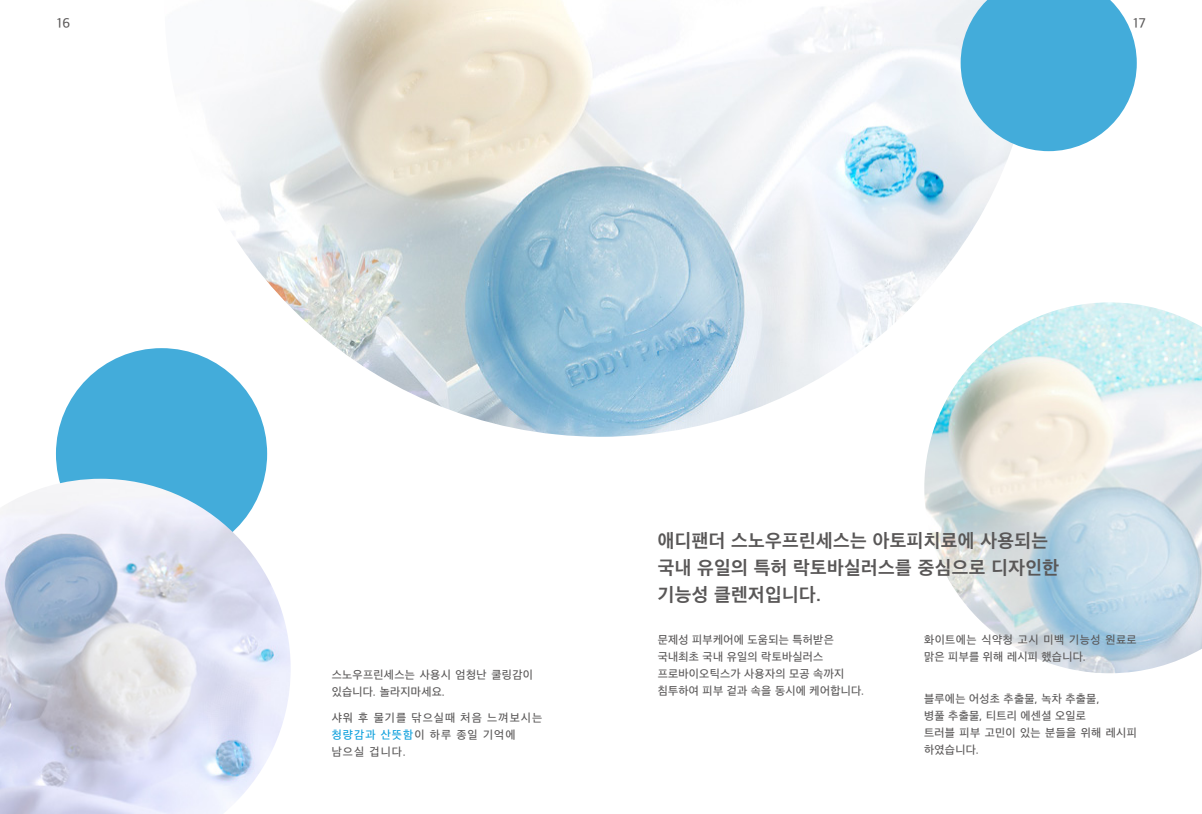
<style>
.page{position:relative;width:1202px;height:814px;background:#fff}
.page>*{position:absolute;margin:0;border:0;box-sizing:border-box;transform-origin:0 0}
.t1{font:18px/27px "SD Gothic Neoa g Bd";letter-spacing:.025em;color:#595757}
.t2{font:13px "SD Gothic Neoa e Md";color:#595757}
.t3{font:11px/17px "SD Gothic Neoa e Md";letter-spacing:.025em;color:#595757}
.t4{font:11px/17px "SD Gothic Neoa e Md";letter-spacing:.1em;color:#595757}
.s1{color:#0b9fdc}
</style>
<div class="page">
<div style="left:56px;top:348px;width:211px;height:211px;background:#43acda;border-radius:50%"></div>
<img style="left:164px;top:0;width:847px;height:437px">
<img style="left:0;top:478px;width:291px;height:336px">
<img style="left:924px;top:302px;width:278px;height:371px">
<svg style="left:961px;top:0;width:176px;height:151px;background:#60b8df"></svg>
<p class="t2" style="left:57px;top:17px;width:15px">16</p>
<p class="t2" style="left:1133px;top:17px;width:14px">17</p>
<p class="t3" style="left:332px;top:666px;width:203px">스노우프린세스는 사용시 엄청난 쿨링감이 있습니다. 놀라지마세요.</p>
<p class="t4" style="left:332px;top:708px;width:212px">샤워 후 물기를 닦으실때 처음 느껴보시는 <span class="s1">청량감과 산뜻함</span>이 하루 종일 기억에 남으실 겁니다.</p>
<h1 class="t1" style="left:658px;top:527px;width:403px">애디팬더 스노우프린세스는 아토피치료에 사용되는 국내 유일의 특허 락토바실러스를 중심으로 디자인한 기능성 클렌저입니다.</h1>
<p class="t3" style="left:658px;top:631px;width:208px">문제성 피부케어에 도움되는 특허받은 국내최초 국내 유일의 락토바실러스 프로바이오틱스가 사용자의 모공 속까지 침투하여 피부 겉과 속을 동시에 케어합니다.</p>
<p class="t3" style="left:924px;top:690px;width:214px">블루에는 어성초 추출물, 녹차 추출물,<br>병풀 추출물, 티트리 에센셜 오일로<br>트러블 피부 고민이 있는 분들을 위해 레시피 하였습니다.</p>
<p class="t3" style="left:924px;top:631px;width:214px">화이트에는 식약청 고시 미백 기능성 원료로 맑은 피부를 위해 레시피 했습니다.</p>
</div>
